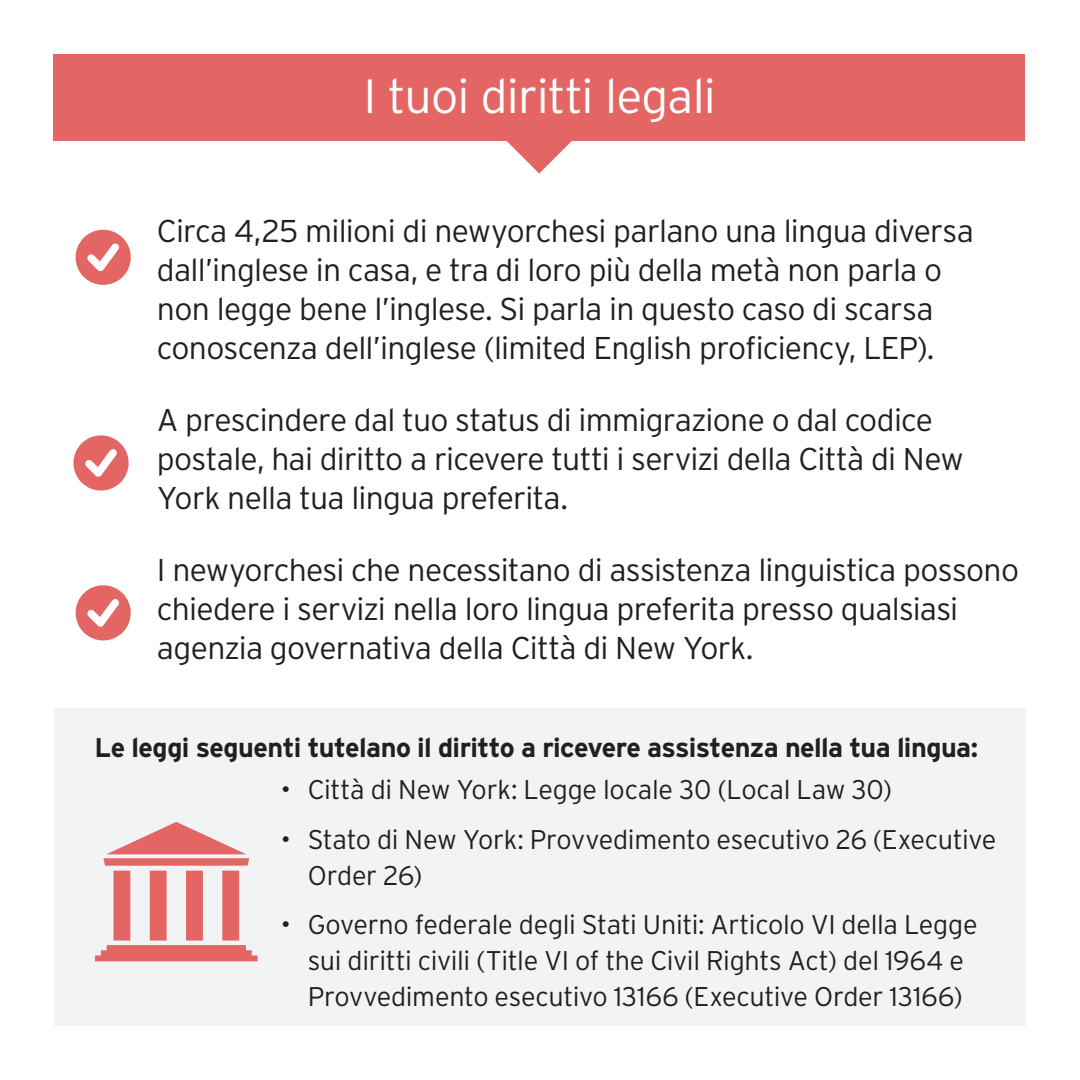
<style>
.page{position:relative;width:1080px;height:1080px;background:#fff}
.page>*{position:absolute;margin:0;border:0;box-sizing:border-box;transform-origin:0 0}
.hed{font:300 48px "Interstate";letter-spacing:-.02em;color:#fff}
.body_bullet_Purple{font:300 31.5px/39px "Interstate";letter-spacing:-.025em;color:#231f20}
.t1{font:300 27px/36px "Interstate";letter-spacing:-.01em;color:#231f20}
.body{font:700 27px "Interstate";letter-spacing:-.025em;color:#231f20}
</style>
<div class="page">
<svg style="left:460px;top:140px;width:159px;height:34px"></svg>
<div style="left:53px;top:54px;width:972px;height:86px;background:#e36564"></div>
<div style="left:54px;top:708px;width:972px;height:318px;background:#f2f3f4"></div>
<svg style="left:95px;top:822px;width:163px;height:139px"></svg>
<svg style="left:75px;top:229px;width:56px;height:56px"></svg>
<svg style="left:73px;top:435px;width:56px;height:56px"></svg>
<svg style="left:75px;top:585px;width:56px;height:56px"></svg>
<p class="hed" style="left:363px;top:69px;width:354px">I tuoi diritti legali</p>
<p class="body_bullet_Purple" style="left:157px;top:212px;width:819px">Circa 4,25 milioni di newyorchesi parlano una lingua diversa dall’inglese in casa, e tra di loro più della metà non parla o non legge bene l’inglese. Si parla in questo caso di scarsa conoscenza dell’inglese (limited English proficiency, LEP).</p>
<p class="body_bullet_Purple" style="left:157px;top:401px;width:808px">A prescindere dal tuo status di immigrazione o dal codice postale, hai diritto a ricevere tutti i servizi della Città di New<br>York nella tua lingua preferita.</p>
<p class="body_bullet_Purple" style="left:157px;top:551px;width:864px">I newyorchesi che necessitano di assistenza linguistica possono chiedere i servizi nella loro lingua preferita presso qualsiasi agenzia governativa della Città di New York.</p>
<p class="body" style="left:94px;top:733px;width:885px">Le leggi seguenti tutelano il diritto a ricevere assistenza nella tua lingua:</p>
<p class="t1" style="left:281px;top:771px;width:613px">• Città di New York: Legge locale 30 (Local Law 30)</p>
<p class="t1" style="left:308px;top:821px;width:690px;text-indent:-27px">• Stato di New York: Provvedimento esecutivo 26 (Executive<br>Order 26)</p>
<p class="t1" style="left:281px;top:906px;width:698px;text-align:center">• Governo federale degli Stati Uniti: Articolo VI della Legge sui diritti civili (Title VI of the Civil Rights Act) del 1964 e<br>Provvedimento esecutivo 13166 (Executive Order 13166)</p>
</div>
